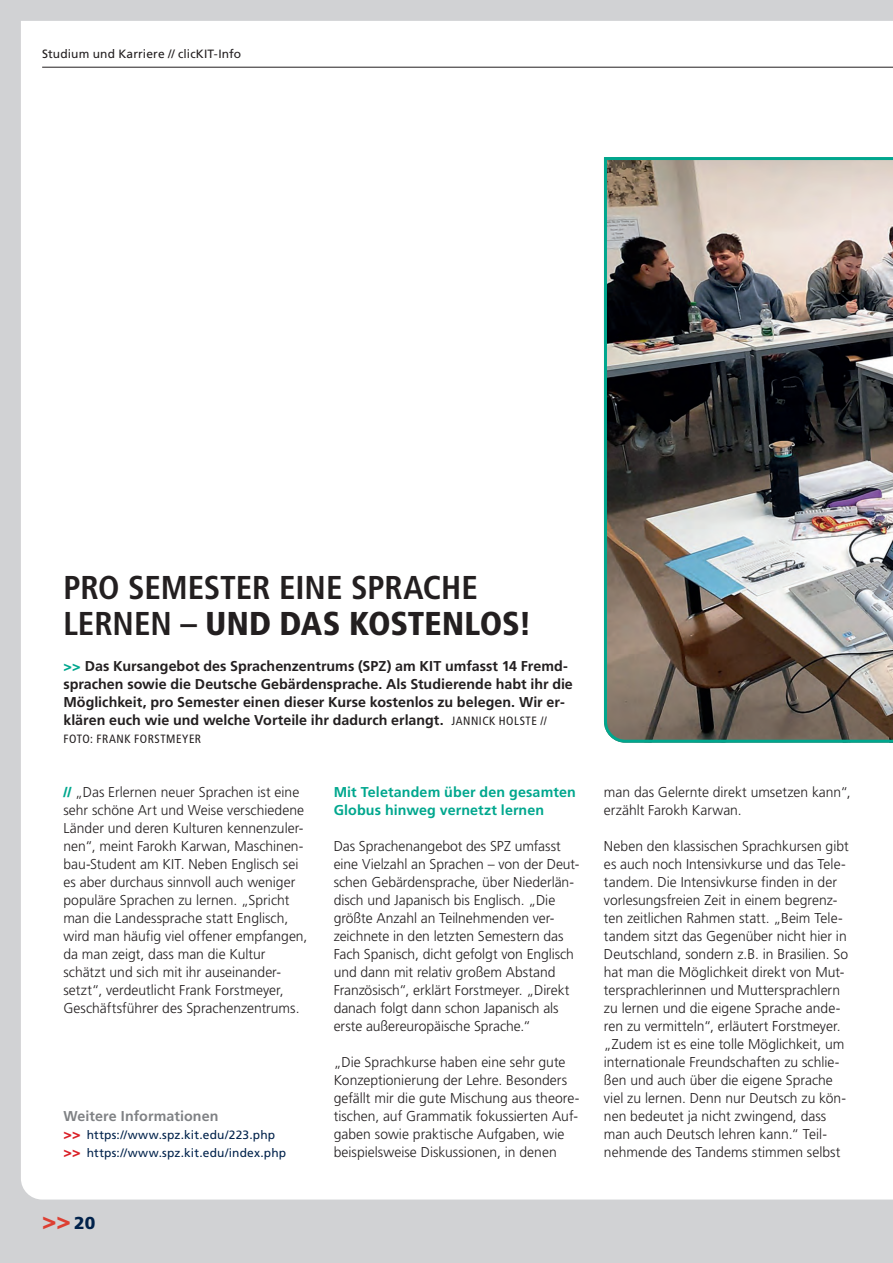
<style>
.page{position:relative;width:893px;height:1263px;background:#fff}
.page>*{position:absolute;margin:0;border:0;box-sizing:border-box;transform-origin:0 0}
.t1{font:700 condensed 33px/36px "Frutiger LT Std";letter-spacing:-.005em;color:#231f20}
.t2{font:900 24px "Frutiger LT Std";color:#dd3f32}
.t3{font:300 14.25px/18px "Frutiger LT Std";color:#231f20}
.t4{font:700 14.25px/18px "Frutiger LT Std";color:#231f20}
.t5{font:700 14.25px/18px "Frutiger LT Std";letter-spacing:.01em;color:#00a78e}
.t6{font:700 14.25px "Frutiger LT Std";letter-spacing:.005em;color:#808285}
.t7{font:12px/18px "Frutiger LT Std";letter-spacing:.015em;color:#00224b}
.t8{font:12px "Frutiger LT Std";letter-spacing:.01em;color:#231f20}
.t9{font:condensed 12px "Frutiger LT Std";letter-spacing:.04em;color:#231f20}
.s1{font-weight:900}
.s2{font-weight:900;color:#00a78e}
.s3{font-weight:400;font-stretch:condensed;font-size:12px}
.s4{font-weight:900;font-size:14.25px;color:#da2128}
.s5{font-size:17.25px;color:#00224b}
</style>
<div class="page">
<div style="left:0;top:0;width:892px;height:1262px;background:#d1d2d4"></div>
<div style="left:21px;top:21px;width:871px;height:1178px;background:#fff"></div>
<hr style="left:42px;top:67px;width:850px;height:1px;background:#231f20">
<img style="left:602px;top:155px;width:290px;height:589px">
<p class="t8" style="left:42px;top:47px;width:200px">Studium und Karriere // clicKIT-Info</p>
<h1 class="t1" style="left:63px;top:569px;width:469px">PRO SEMESTER EINE SPRACHE<br>LERNEN – <span class="s1">UND DAS KOSTENLOS!</span></h1>
<p class="t4" style="left:63px;top:656px;width:510px"><span class="s2">&gt;&gt;</span> Das Kursangebot des Sprachenzentrums (SPZ) am KIT umfasst 14 Fremd&shy;sprachen sowie die Deutsche Gebärdensprache. Als Studierende habt ihr die Möglichkeit, pro Semester einen dieser Kurse kostenlos zu belegen. Wir er&shy;klären euch wie und welche Vorteile ihr dadurch erlangt. <span class="s3">JANNICK HOLSTE //</span></p>
<p class="t9" style="left:63px;top:731px;width:139px">FOTO: FRANK FORSTMEYER</p>
<p class="t3" style="left:63px;top:782px;width:245px"><span class="s2">//</span> „Das Erlernen neuer Sprachen ist eine sehr schöne Art und Weise verschiedene Länder und deren Kulturen kennenzuler&shy;nen“, meint Farokh Karwan, Maschinen&shy;bau-Student am KIT. Neben Englisch sei es aber durchaus sinnvoll auch weniger populäre Sprachen zu lernen. „Spricht man die Landessprache statt Englisch, wird man häufig viel offener empfangen, da man zeigt, dass man die Kultur schätzt und sich mit ihr auseinander&shy;setzt“, verdeutlicht Frank Forstmeyer, Geschäftsführer des Sprachenzentrums.</p>
<p class="t5" style="left:333px;top:782px;width:243px">Mit Teletandem über den gesamten<br>Globus hinweg vernetzt lernen</p>
<p class="t3" style="left:333px;top:836px;width:247px">Das Sprachenangebot des SPZ umfasst eine Vielzahl an Sprachen – von der Deut&shy;schen Gebärdensprache, über Niederlän&shy;disch und Japanisch bis Englisch. „Die größte Anzahl an Teilnehmenden ver&shy;zeichnete in den letzten Semestern das Fach Spanisch, dicht gefolgt von Englisch und dann mit relativ großem Abstand Französisch“, erklärt Forstmeyer. „Direkt danach folgt dann schon Japanisch als erste außereuropäische Sprache.“</p>
<p class="t3" style="left:333px;top:1052px;width:247px">„Die Sprachkurse haben eine sehr gute Konzeptionierung der Lehre. Besonders gefällt mir die gute Mischung aus theore&shy;tischen, auf Grammatik fokussierten Auf&shy;gaben sowie praktische Aufgaben, wie beispielsweise Diskussionen, in denen</p>
<p class="t6" style="left:63px;top:1107px;width:156px">Weitere Informationen</p>
<p class="t7" style="left:63px;top:1125px;width:224px"><span class="s4">&gt;&gt;</span> https://www.spz.kit.edu/223.php <span class="s4">&gt;&gt;</span> https://www.spz.kit.edu/index.php</p>
<h2 class="t2" style="left:42px;top:1205px;width:55px">&gt;&gt; <span class="s5">20</span></h2>
<p class="t3" style="left:603px;top:782px;width:248px">man das Gelernte direkt umsetzen kann“, erzählt Farokh Karwan.</p>
<p class="t3" style="left:603px;top:836px;width:246px">Neben den klassischen Sprachkursen gibt es auch noch Intensivkurse und das Tele&shy;tandem. Die Intensivkurse finden in der vorlesungsfreien Zeit in einem begrenz&shy;ten zeitlichen Rahmen statt. „Beim Tele&shy;tandem sitzt das Gegenüber nicht hier in Deutschland, sondern z.B. in Brasilien. So hat man die Möglichkeit direkt von Mut&shy;tersprachlerinnen und Muttersprachlern zu lernen und die eigene Sprache ande&shy;ren zu vermitteln“, erläutert Forstmeyer. „Zudem ist es eine tolle Möglichkeit, um internationale Freundschaften zu schlie&shy;ßen und auch über die eigene Sprache viel zu lernen. Denn nur Deutsch zu kön&shy;nen bedeutet ja nicht zwingend, dass man auch Deutsch lehren kann.“ Teil&shy;nehmende des Tandems stimmen selbst</p>
</div>
